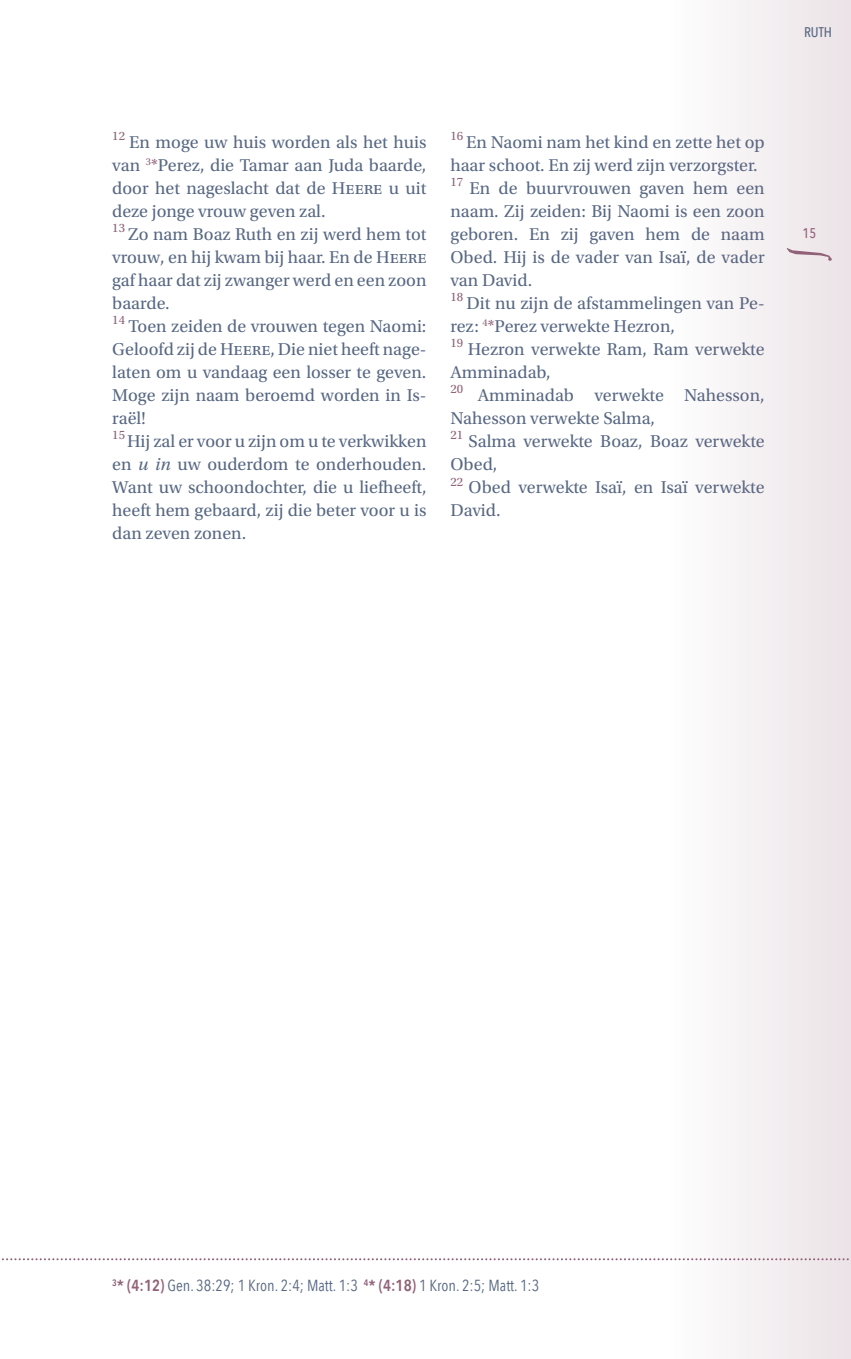
<style>
.page{position:relative;width:851px;height:1359px;background:#fff}
.page>*{position:absolute;margin:0;border:0;box-sizing:border-box;transform-origin:0 0}
.t1{font:18px/23px "Utopia Std";color:#586883}
.t2{font:16px "Avenir Next Condensed";color:#586883}
.t3{font:500 14px "Avenir Next Condensed";color:#586883}
.t4{font:500 14px "Avenir Next Condensed";color:#916277}
.s1{color:#916277}
.s2{font-style:italic}
.s3{font-weight:600;color:#916277}
</style>
<div class="page">
<svg style="left:2px;top:1257px;width:849px;height:2px"></svg>
<div style="left:668px;top:0;width:182px;height:1358px;background:linear-gradient(to right,#fefefe,#ebe3e7)"></div>
<svg style="left:786px;top:248px;width:45px;height:13px"></svg>
<p class="t1" style="left:112px;top:130px;width:316px"><sup>12</sup> En moge uw huis worden als het huis van <sup>3</sup><span class="s1">*</span>Perez, die Tamar aan Juda baarde, door het nageslacht dat de Heere u uit deze jonge vrouw geven zal.<br><sup>13</sup> Zo nam Boaz Ruth en zij werd hem tot vrouw, en hij kwam bij haar. En de Heere gaf haar dat zij zwanger werd en een zoon baarde.<br><sup>14</sup> Toen zeiden de vrouwen tegen Naomi:<br>Geloofd zij de Heere, Die niet heeft nage&shy;laten om u vandaag een losser te geven.<br>Moge zijn naam beroemd worden in Is&shy;raël!<br><sup>15</sup> Hij zal er voor u zijn om u te verkwikken en <span class="s2">u in</span> uw ouderdom te onderhouden.<br>Want uw schoondochter, die u liefheeft, heeft hem gebaard, zij die beter voor u is dan zeven zonen.</p>
<p class="t1" style="left:450px;top:130px;width:316px"><sup>16</sup> En Naomi nam het kind en zette het op haar schoot. En zij werd zijn verzorgster.<br><sup>17</sup> En de buurvrouwen gaven hem een naam. Zij zeiden: Bij Naomi is een zoon geboren. En zij gaven hem de naam<br>Obed. Hij is de vader van Isaï, de vader van David.<br><sup>18</sup> Dit nu zijn de afstammelingen van Pe&shy;rez: <sup>4</sup><span class="s1">*</span>Perez verwekte Hezron,<br><sup>19</sup> Hezron verwekte Ram, Ram verwekte<br>Amminadab,<br><sup>20</sup> Amminadab verwekte Nahesson,<br>Nahesson verwekte Salma,<br><sup>21</sup> Salma verwekte Boaz, Boaz verwekte<br>Obed,<br><sup>22</sup> Obed verwekte Isaï, en Isaï verwekte<br>David.</p>
<p class="t3" style="left:803px;top:24px;width:29px">RUTH</p>
<p class="t4" style="left:802px;top:224px;width:15px">15</p>
<p class="t2" style="left:112px;top:1271px;width:428px"><sup>3</sup><span class="s3">* (4:12)</span> Gen. 38:29; 1 Kron. 2:4; Matt. 1:3 <sup>4</sup><span class="s3">* (4:18)</span> 1 Kron. 2:5; Matt. 1:3</p>
</div>
